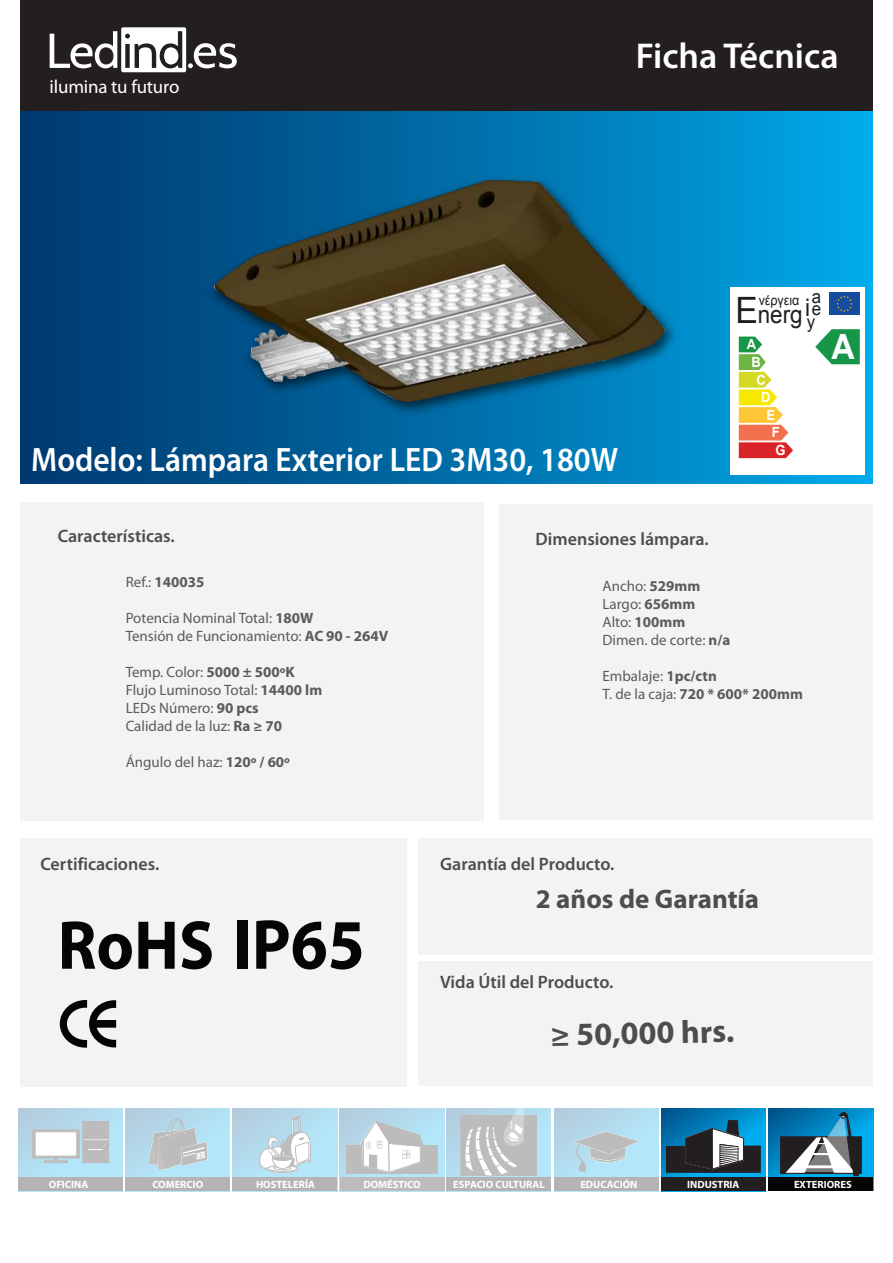
<style>
.page{position:relative;width:893px;height:1263px;background:#fff}
.page>*{position:absolute;margin:0;border:0;box-sizing:border-box;transform-origin:0 0}
.t1{font:700 69.75px "Myriad Pro";color:#050504;scale:.94 1}
.t2{font:600 36px "Myriad Pro";color:#fff}
.t3{font:700 34.8px "Arial";color:#fff;scale:.93 1}
.t4{font:600 33.9px "Myriad Pro";color:#fff;scale:.93 1}
.t5{font:700 32.4px "Myriad Pro";color:#4d4d4d}
.t6{font:700 27px "Myriad Pro";color:#4d4d4d}
.t7{font:24.15px "Arial";color:#201d1e;scale:.93 1}
.t8{font:18.9px "Myriad Pro";letter-spacing:-.01em;color:#fff}
.t9{font:18.15px/13px "Arial";color:#201d1e;scale:.93 1}
.t10{font:600 18px "Myriad Pro";color:#4d4d4d}
.t11{font:15px/18px "Myriad Pro";color:#5b5b5b}
.t12{font:700 15px "Myriad Pro";color:#5b5b5b}
.t13{font:700 13.95px/17.9px "Arial";color:#fff;scale:.93 1}
.t14{font:13.5px "Arial";color:#201d1e;scale:.93 1}
.t15{font:700 10.5px "Myriad Pro";color:#fff}
.s1{font-size:36.3px}
.s2{font-weight:400}
.s3{font-weight:700}
.s4{font-size:71.4px}
</style>
<div class="page">
<svg style="left:20px;top:111px;width:853px;height:373px;background:#0066a1"></svg>
<div style="left:20px;top:0;width:853px;height:111px;background:#231f20"></div>
<div style="left:20px;top:838px;width:387px;height:248px;background:#f2f3f4"></div>
<div style="left:20px;top:502px;width:463px;height:318px;background:#f2f3f4"></div>
<svg style="left:50px;top:27px;width:137px;height:45px"></svg>
<svg style="left:60px;top:1000px;width:56px;height:48px"></svg>
<div style="left:499px;top:504px;width:374px;height:316px;background:#f2f3f4"></div>
<div style="left:418px;top:961px;width:455px;height:125px;background:#f2f3f4"></div>
<div style="left:418px;top:838px;width:455px;height:117px;background:#f2f3f4"></div>
<div style="left:730px;top:287px;width:134px;height:188px;background:#fff"></div>
<div style="left:829px;top:293px;width:31px;height:22px;background:#154ca0"></div>
<svg style="left:836px;top:295px;width:16px;height:17px"></svg>
<svg style="left:815px;top:329px;width:45px;height:35px"></svg>
<svg style="left:739px;top:337px;width:54px;height:121px"></svg>
<img style="left:183px;top:38px;width:510px;height:509px">
<svg style="left:19px;top:1108px;width:104px;height:70px;background:#b3dbed"></svg>
<div style="left:32px;top:1129px;width:47px;height:29px;background:#bdbcbc"></div>
<div style="left:35px;top:1131px;width:42px;height:25px;background:#fff"></div>
<hr style="left:44px;top:1161px;width:24px;height:2px;background:#231f20">
<svg style="left:54px;top:1158px;width:4px;height:3px"></svg>
<div style="left:82px;top:1121px;width:27px;height:42px;background:#bdbcbc"></div>
<hr style="left:82px;top:1139px;width:27px;height:2px;background:#fff">
<hr style="left:88px;top:1148px;width:16px;height:3px;background:#fff">
<div style="left:19px;top:1178px;width:104px;height:13px;background:#b4b4b4"></div>
<div style="left:126px;top:1108px;width:104px;height:83px;background:linear-gradient(to right,#b3d5e7,#b3e6f9)"></div>
<div style="left:126px;top:1178px;width:104px;height:13px;background:#b4b4b4"></div>
<svg style="left:148px;top:1117px;width:60px;height:53px;background:#bccdd4"></svg>
<div style="left:554px;top:1108px;width:104px;height:83px;background:linear-gradient(to right,#b3d2e3,#b3e4f7)"></div>
<div style="left:554px;top:1178px;width:104px;height:13px;background:#b4b4b4"></div>
<svg style="left:571px;top:1131px;width:68px;height:42px;background:#b9d3de"></svg>
<div style="left:233px;top:1108px;width:104px;height:83px;background:linear-gradient(to right,#b3d4e6,#b3e5f8)"></div>
<div style="left:233px;top:1178px;width:104px;height:13px;background:#b4b4b4"></div>
<div style="left:267px;top:1166px;width:31px;height:6px;background:#c8c8c9;border-radius:50%"></div>
<div style="left:267px;top:1165px;width:31px;height:7px;border:1px solid #231f20;border-radius:50%"></div>
<div style="left:267px;top:1165px;width:31px;height:6px;border:1px solid #231f20;border-radius:50%"></div>
<svg style="left:256px;top:1115px;width:58px;height:55px"></svg>
<svg style="left:769px;top:1108px;width:104px;height:69px;background:#008ac8"></svg>
<div style="left:769px;top:1177px;width:104px;height:14px;background:#050504"></div>
<div style="left:780px;top:1136px;width:82px;height:38px;background:#231f20;border:1px solid #231f20"></div>
<svg style="left:783px;top:1112px;width:76px;height:64px"></svg>
<svg style="left:446px;top:1108px;width:105px;height:70px;background:#b3daeb"></svg>
<div style="left:446px;top:1178px;width:105px;height:13px;background:#b4b4b4"></div>
<div style="left:461px;top:1115px;width:76px;height:60px;background:#bdbcbc"></div>
<svg style="left:463px;top:1108px;width:61px;height:68px"></svg>
<svg style="left:662px;top:1108px;width:104px;height:70px;background:#0087c3"></svg>
<div style="left:662px;top:1178px;width:104px;height:13px;background:#231f20"></div>
<div style="left:666px;top:1145px;width:95px;height:28px;background:#231f20"></div>
<svg style="left:685px;top:1108px;width:59px;height:84px"></svg>
<svg style="left:340px;top:1108px;width:104px;height:70px;background:#b3d9ea"></svg>
<div style="left:340px;top:1178px;width:104px;height:13px;background:#bdbcbc"></div>
<div style="left:346px;top:1146px;width:92px;height:28px;background:#bdbcbc"></div>
<svg style="left:360px;top:1121px;width:64px;height:52px"></svg>
<p class="t8" style="left:50px;top:75px;width:131px">ilumina tu futuro</p>
<h2 class="t2" style="left:636px;top:33px;width:204px">Ficha Técnica</h2>
<h3 class="t4" style="left:31px;top:438px;width:633px">Modelo: Lámpara Exterior LED 3M30, 180W</h3>
<h3 class="t7" style="left:735px;top:299px;width:82px"><span class="s1">E</span>nergi</h3>
<p class="t9" style="left:812px;top:290px;width:12px">a</p>
<p class="t14" style="left:759px;top:292px;width:45px">νέργεια</p>
<p class="t9" style="left:807px;top:302px;width:17px">e y</p>
<p class="t13" style="left:747px;top:336px;width:12px">A</p>
<p class="t13" style="left:751px;top:354px;width:12px">B</p>
<p class="t13" style="left:756px;top:371px;width:12px">C</p>
<p class="t13" style="left:761px;top:389px;width:12px">D</p>
<p class="t13" style="left:766px;top:407px;width:11px">E</p>
<p class="t13" style="left:772px;top:424px;width:16px">F<br>G</p>
<h3 class="t3" style="left:831px;top:324px;width:27px">A</h3>
<p class="t10" style="left:58px;top:524px;width:119px">Características.</p>
<p class="t10" style="left:536px;top:527px;width:175px">Dimensiones lámpara.</p>
<p class="t12" style="left:126px;top:572px;width:80px"><span class="s2">Ref.:</span> 140035</p>
<p class="t11" style="left:126px;top:609px;width:264px">Potencia Nominal Total: <span class="s3">180W<br></span>Tensión de Funcionamiento: <span class="s3">AC 90 - 264V</span></p>
<p class="t11" style="left:126px;top:663px;width:198px">Temp. Color: <span class="s3">5000 ± 500ºK<br></span>Flujo Luminoso Total: <span class="s3">14400 lm<br></span>LEDs Número: <span class="s3">90 pcs<br></span>Calidad de la luz: <span class="s3">Ra ≥ 70</span></p>
<p class="t11" style="left:126px;top:753px;width:166px">Ángulo del haz: <span class="s3">120º / 60º</span></p>
<p class="t11" style="left:602px;top:576px;width:129px">Ancho: <span class="s3">529mm<br></span>Largo: <span class="s3">656mm<br></span>Alto: <span class="s3">100mm<br></span>Dimen. de corte: <span class="s3">n/a</span></p>
<p class="t11" style="left:602px;top:666px;width:202px">Embalaje: <span class="s3">1pc/ctn<br></span>T. de la caja: <span class="s3">720 * 600* 200mm</span></p>
<p class="t10" style="left:40px;top:853px;width:120px">Certificaciones.</p>
<p class="t10" style="left:440px;top:853px;width:176px">Garantía del Producto.</p>
<h1 class="t1" style="left:58px;top:900px;width:328px">RoHS <span class="s4">IP65</span></h1>
<h3 class="t6" style="left:536px;top:882px;width:225px">2 años de Garantía</h3>
<p class="t10" style="left:440px;top:971px;width:175px">Vida Útil del Producto.</p>
<h3 class="t5" style="left:550px;top:1013px;width:185px;rotate:-1deg">≥ 50,000 hrs.</h3>
<p class="t15" style="left:49px;top:1177px;width:41px">OFICINA</p>
<p class="t15" style="left:152px;top:1177px;width:52px">COMERCIO</p>
<p class="t15" style="left:256px;top:1177px;width:60px">HOSTELERÍA</p>
<p class="t15" style="left:363px;top:1177px;width:59px">DOMÉSTICO</p>
<p class="t15" style="left:453px;top:1177px;width:93px">ESPACIO CULTURAL</p>
<p class="t15" style="left:580px;top:1177px;width:59px">EDUCACIÓN</p>
<p class="t15" style="left:687px;top:1177px;width:54px">INDUSTRIA</p>
<p class="t15" style="left:794px;top:1177px;width:59px">EXTERIORES</p>
</div>
